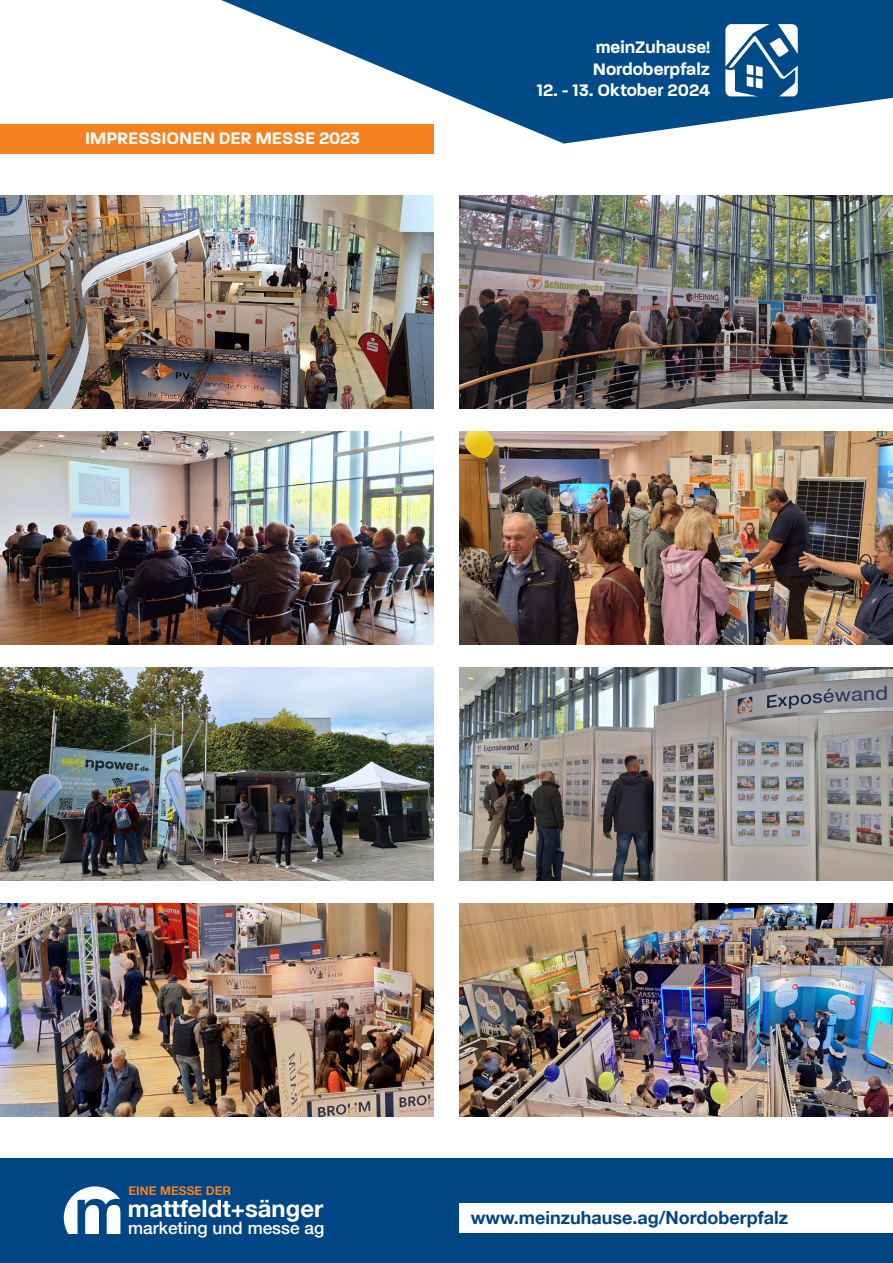
<style>
.page{position:relative;width:893px;height:1263px;background:#fff}
.page>*{position:absolute;margin:0;border:0;box-sizing:border-box;transform-origin:0 0}
.t1{font:700 23.85px "Helvetica Neue LT";color:#fff}
.Überschrift{font:600 18px/21.6px "Paralucent";color:#fff}
.t2{font:700 18px "Helvetica Neue LT";color:#004684}
.t3{font:500 17.25px "Helvetica Neue LT";color:#fff}
.t4{font:700 12px "Helvetica Neue LT";letter-spacing:.005em;color:#f58220}
</style>
<div class="page">
<svg style="left:221px;top:0;width:672px;height:144px;fill:#004b87"></svg>
<svg style="left:725px;top:24px;width:73px;height:72px"></svg>
<div style="left:0;top:1159px;width:893px;height:104px;background:#004684"></div>
<svg style="left:64px;top:1186px;width:56px;height:48px"></svg>
<div style="left:459px;top:1203px;width:434px;height:30px;background:#fff"></div>
<img style="left:0;top:196px;width:434px;height:212px">
<img style="left:0;top:432px;width:434px;height:212px">
<img style="left:0;top:668px;width:434px;height:212px">
<img style="left:0;top:904px;width:434px;height:212px">
<div style="left:0;top:124px;width:434px;height:29px;background:#f58220"></div>
<img style="left:459px;top:196px;width:434px;height:212px">
<img style="left:459px;top:432px;width:434px;height:212px">
<img style="left:459px;top:668px;width:434px;height:212px">
<img style="left:459px;top:904px;width:434px;height:212px">
<p class="Überschrift" style="left:85px;top:127px;width:277px">IMPRESSIONEN DER MESSE 2023</p>
<p class="Überschrift" style="left:593px;top:37px;width:119px">meinZuhause!<br>Nordoberpfalz</p>
<p class="Überschrift" style="left:537px;top:80px;width:175px">12. - 13. Oktober 2024</p>
<p class="t4" style="left:128px;top:1183px;width:104px">EINE MESSE DER</p>
<h1 class="t1" style="left:128px;top:1194px;width:197px">mattfeldt+sänger</h1>
<p class="t3" style="left:128px;top:1217px;width:198px">marketing und messe ag</p>
<p class="t2" style="left:471px;top:1207px;width:319px">www.meinzuhause.ag/Nordoberpfalz</p>
</div>
